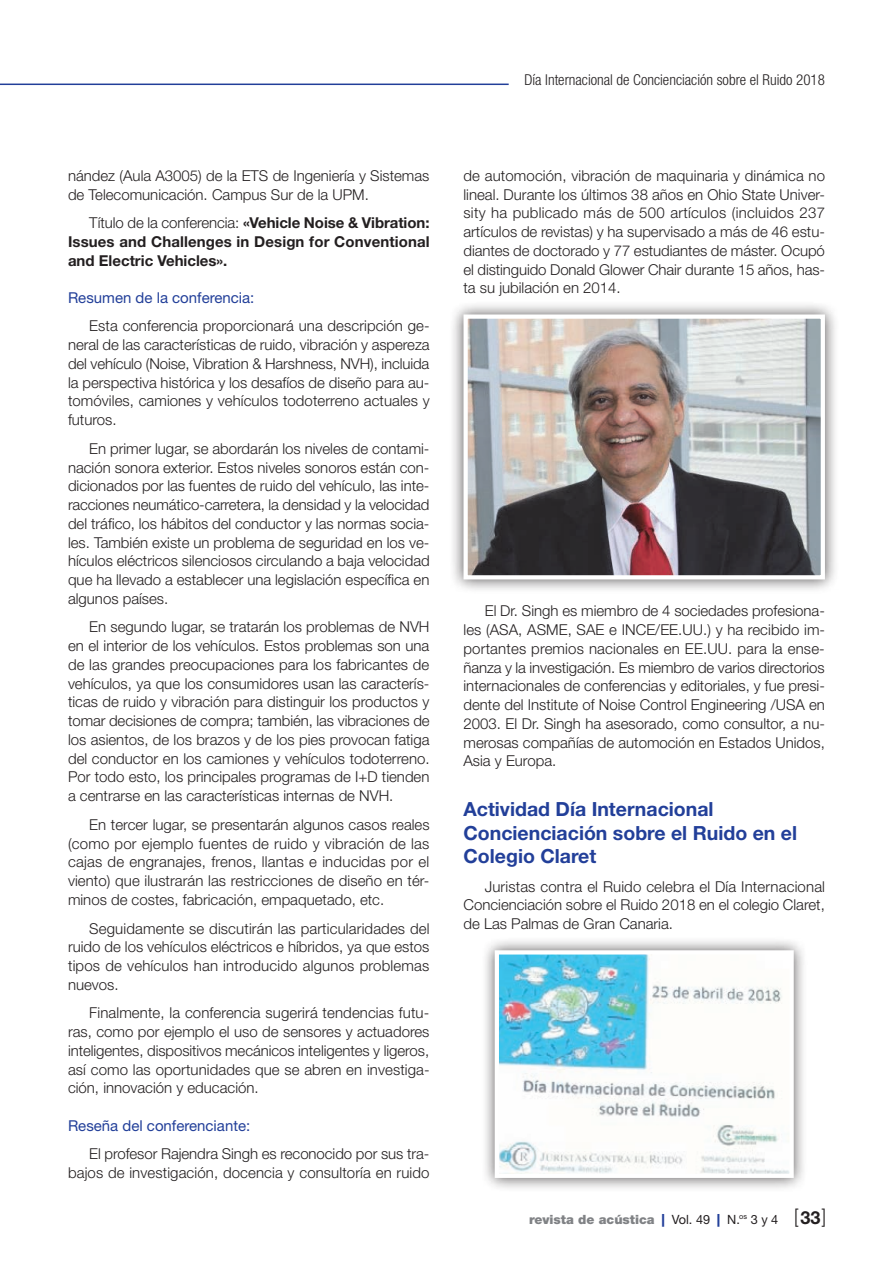
<style>
.page{position:relative;width:893px;height:1263px;background:#fff}
.page>*{position:absolute;margin:0;border:0;box-sizing:border-box;transform-origin:0 0}
.t1{font:700 19.5px/23.4px "Helvetica Neue LT Std";color:#223f99}
.t2{font:700 18px "Helvetica Neue LT Std";color:#231f20}
.t3{font:300 15px/18.8px "Helvetica Neue LT Std";color:#231f20;text-align:justify}
.t4{font:700 15px/18.8px "Helvetica Neue LT Std";letter-spacing:.005em;color:#231f20;text-align:justify}
.t5{font:300 condensed 15px "Helvetica Neue LT Std";color:#231f20}
.t6{font:15px "Helvetica Neue LT Std";color:#223f99}
.t7{font:900 12.75px "Helvetica Neue LT Std";color:#808285}
.s1{font-weight:300}
.s2{color:#223f99}
.s3{font-weight:400;color:#231f20}
.s4{font-weight:300;font-size:19.8px;color:#231f20}
</style>
<div class="page">
<hr style="left:0;top:84px;width:509px;height:1px;background:#223f99">
<div style="left:450px;top:300px;width:389px;height:294px;background:#231f20;opacity:.75"></div>
<img style="left:468px;top:319px;width:352px;height:255px">
<div style="left:463px;top:314px;width:362px;height:265px;border:4px solid #fff"></div>
<div style="left:481px;top:936px;width:327px;height:256px;background:#231f20;opacity:.75"></div>
<img style="left:500px;top:955px;width:289px;height:218px">
<div style="left:495px;top:950px;width:299px;height:228px;border:4px solid #fff"></div>
<p class="t5" style="left:524px;top:71px;width:302px">Día Internacional de Concienciación sobre el Ruido 2018</p>
<p class="t3" style="left:68px;top:166px;width:363px">nández (Aula A3005) de la ETS de Ingeniería y Sistemas de Telecomunicación. Campus Sur de la UPM.</p>
<p class="t4" style="left:68px;top:213px;width:363px;text-indent:21px"><span class="s1">Título de la conferencia:</span> «Vehicle Noise &amp; Vibration:<br>Issues and Challenges in Design for Conventional and Electric Vehicles».</p>
<p class="t6" style="left:68px;top:289px;width:188px">Resumen de la conferencia:</p>
<p class="t3" style="left:68px;top:316px;width:363px;text-indent:21px">Esta conferencia proporcionará una descripción ge&shy;neral de las características de ruido, vibración y aspereza del vehículo (Noise, Vibration &amp; Harshness, NVH), incluida la perspectiva histórica y los desafíos de diseño para au&shy;tomóviles, camiones y vehículos todoterreno actuales y futuros.</p>
<p class="t3" style="left:68px;top:439px;width:363px;text-indent:21px">En primer lugar, se abordarán los niveles de contami&shy;nación sonora exterior. Estos niveles sonoros están con&shy;dicionados por las fuentes de ruido del vehículo, las inte&shy;racciones neumático-carretera, la densidad y la velocidad del tráfico, los hábitos del conductor y las normas socia&shy;les. También existe un problema de seguridad en los ve&shy;hículos eléctricos silenciosos circulando a baja velocidad que ha llevado a establecer una legislación específica en algunos países.</p>
<p class="t3" style="left:68px;top:617px;width:363px;text-indent:21px">En segundo lugar, se tratarán los problemas de NVH en el interior de los vehículos. Estos problemas son una de las grandes preocupaciones para los fabricantes de vehículos, ya que los consumidores usan las caracterís&shy;ticas de ruido y vibración para distinguir los productos y tomar decisiones de compra; también, las vibraciones de los asientos, de los brazos y de los pies provocan fatiga del conductor en los camiones y vehículos todoterreno.<br>Por todo esto, los principales programas de I+D tienden a centrarse en las características internas de NVH.</p>
<p class="t3" style="left:68px;top:815px;width:363px;text-indent:21px">En tercer lugar, se presentarán algunos casos reales (como por ejemplo fuentes de ruido y vibración de las cajas de engranajes, frenos, llantas e inducidas por el viento) que ilustrarán las restricciones de diseño en tér&shy;minos de costes, fabricación, empaquetado, etc.</p>
<p class="t3" style="left:68px;top:918px;width:363px;text-indent:21px">Seguidamente se discutirán las particularidades del ruido de los vehículos eléctricos e híbridos, ya que estos tipos de vehículos han introducido algunos problemas nuevos.</p>
<p class="t3" style="left:68px;top:1003px;width:363px;text-indent:21px">Finalmente, la conferencia sugerirá tendencias futu&shy;ras, como por ejemplo el uso de sensores y actuadores inteligentes, dispositivos mecánicos inteligentes y ligeros, así como las oportunidades que se abren en investiga&shy;ción, innovación y educación.</p>
<p class="t6" style="left:68px;top:1116px;width:184px">Reseña del conferenciante:</p>
<p class="t3" style="left:68px;top:1144px;width:363px;text-align:right">El profesor Rajendra Singh es reconocido por sus tra&shy;bajos de investigación, docencia y consultoría en ruido</p>
<p class="t3" style="left:463px;top:166px;width:363px">de automoción, vibración de maquinaria y dinámica no lineal. Durante los últimos 38 años en Ohio State Univer&shy;sity ha publicado más de 500 artículos (incluidos 237 artículos de revistas) y ha supervisado a más de 46 estu&shy;diantes de doctorado y 77 estudiantes de máster. Ocupó el distinguido Donald Glower Chair durante 15 años, has&shy;ta su jubilación en 2014.</p>
<p class="t3" style="left:463px;top:601px;width:363px;text-indent:21px">El Dr. Singh es miembro de 4 sociedades profesiona&shy;les (ASA, ASME, SAE e INCE/EE.UU.) y ha recibido im&shy;portantes premios nacionales en EE.UU. para la ense&shy;ñanza y la investigación. Es miembro de varios directorios internacionales de conferencias y editoriales, y fue presi&shy;dente del Institute of Noise Control Engineering /USA en 2003. El Dr. Singh ha asesorado, como consultor, a nu&shy;merosas compañías de automoción en Estados Unidos, Asia y Europa.</p>
<h1 class="t1" style="left:463px;top:797px;width:335px">Actividad Día Internacional<br>Concienciación sobre el Ruido en el<br>Colegio Claret</h1>
<p class="t3" style="left:463px;top:877px;width:363px;text-indent:21px">Juristas contra el Ruido celebra el Día Internacional Concienciación sobre el Ruido 2018 en el colegio Claret, de Las Palmas de Gran Canaria.</p>
<p class="t7" style="left:529px;top:1212px;width:299px">revista de acústica <span class="s2">|</span> <span class="s3">Vol. 49</span> <span class="s2">|</span> <span class="s3">N.</span><sup>os</sup> <span class="s3">3 y 4</span> <span class="s4">[ ]</span></p>
<p class="t2" style="left:800px;top:1207px;width:22px">33</p>
</div>
